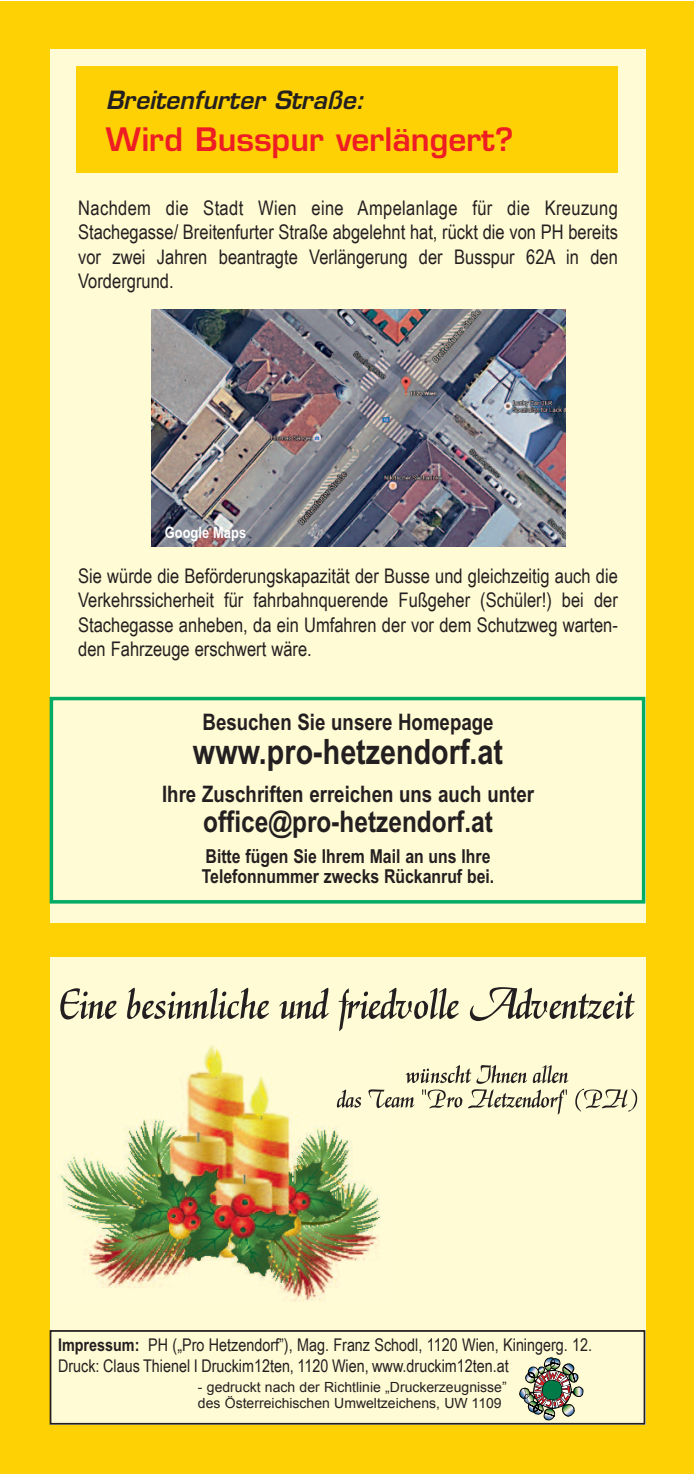
<style>
.page{position:relative;width:695px;height:1474px;background:#fff}
.page>*{position:absolute;margin:0;border:0;box-sizing:border-box;transform-origin:0 0}
.t1{font:700 35px "Arial Narrow";color:#231f20}
.t2{font:600 31.5px "Eurostile";color:#ee1d23}
.t3{font:700 29.75px "Arial Narrow";color:#231f20}
.t4{font:italic 600 24.5px "Eurostile";color:#231f20}
.t5{font:700 22.75px "Arial Narrow";color:#231f20}
.t6{font:20.12px/24.5px "Arial Narrow";color:#231f20;text-align:justify}
.t7{font:700 19.25px/19.2px "Arial Narrow";color:#231f20}
.t8{font:17.5px/21px "Arial Narrow";color:#231f20}
.t9{font:700 15.75px "Arial Narrow";color:#fff}
.t10{font:14px/16.8px "Arial";color:#231f20}
.s1{font-weight:700}
</style>
<div class="page">
<div style="left:0;top:2px;width:693px;height:1471px;background:#fed105"></div>
<div style="left:50px;top:50px;width:595px;height:1374px;background:#fffbd5"></div>
<div style="left:50px;top:1329px;width:595px;height:95px;border:2px solid #231f20"></div>
<img style="left:519px;top:1357px;width:64px;height:62px">
<div style="left:76px;top:67px;width:541px;height:106px;background:#fed105"></div>
<div style="left:40px;top:923px;width:612px;height:33px;background:#fed105"></div>
<img style="left:56px;top:1031px;width:325px;height:271px">
<svg style="left:60px;top:987px;width:574px;height:44px"></svg>
<svg style="left:337px;top:1065px;width:300px;height:49px"></svg>
<div style="left:50px;top:697px;width:595px;height:206px;border:4px solid #00ab66"></div>
<img style="left:151px;top:309px;width:415px;height:237px">
<p class="t4" style="left:106px;top:85px;width:260px">Breitenfurter Straße:</p>
<h2 class="t2" style="left:106px;top:120px;width:409px">Wird Busspur verlängert?</h2>
<p class="t6" style="left:78px;top:195px;width:541px">Nachdem die Stadt Wien eine Ampelanlage für die Kreuzung Stachegasse/ Breitenfurter Straße abgelehnt hat, rückt die von PH bereits vor zwei Jahren beantragte Verlängerung der Busspur 62A in den Vordergrund.</p>
<p class="t9" style="left:165px;top:523px;width:83px">Google Maps</p>
<p class="t6" style="left:78px;top:563px;width:541px">Sie würde die Beförderungskapazität der Busse und gleichzeitig auch die Verkehrssicherheit für fahrbahnquerende Fußgeher (Schüler!) bei der Stachegasse anheben, da ein Umfahren der vor dem Schutzweg warten&shy;den Fahrzeuge erschwert wäre.</p>
<p class="t5" style="left:202px;top:709px;width:292px">Besuchen Sie unsere Homepage</p>
<h1 class="t1" style="left:193px;top:730px;width:311px">www.pro-hetzendorf.at</h1>
<p class="t5" style="left:162px;top:780px;width:373px">Ihre Zuschriften erreichen uns auch unter</p>
<h3 class="t3" style="left:203px;top:803px;width:291px">office@pro-hetzendorf.at</h3>
<p class="t7" style="left:202px;top:846px;width:294px">Bitte fügen Sie Ihrem Mail an uns Ihre<br>Telefonnummer zwecks Rückanruf bei.</p>
<p class="t8" style="left:58px;top:1333px;width:535px"><span class="s1">Impressum:</span> PH („Pro Hetzendorf”), Mag. Franz Schodl, 1120 Wien, Kiningerg. 12.<br>Druck: Claus Thienel I Druckim12ten, 1120 Wien, www.druckim12ten.at</p>
<p class="t10" style="left:198px;top:1378px;width:310px">- gedruckt nach der Richtlinie „Druckerzeugnisse” des Österreichischen Umweltzeichens, UW 1109</p>
</div>
